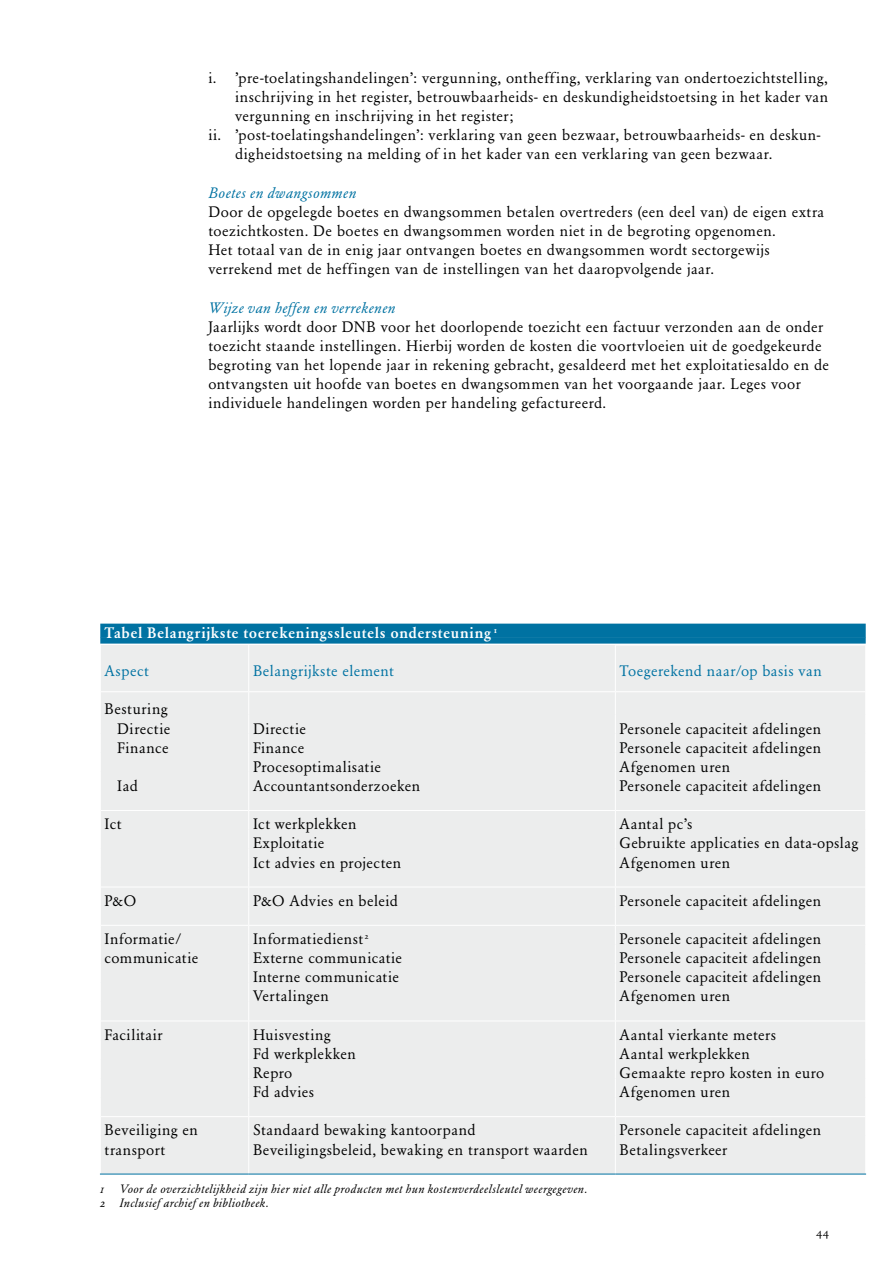
<style>
.page{position:relative;width:893px;height:1263px;background:#fff}
.page>*{position:absolute;margin:0;border:0;box-sizing:border-box;transform-origin:0 0}
.t1{font:15px/19.2px "DNB Garamond";letter-spacing:.03em;color:#000}
.t2{font:500 15px "DNB Garamond";letter-spacing:.035em;color:#fff}
.t3{font:15px "DNB Garamond";letter-spacing:.03em;color:#0072a2}
.t4{font:italic 15px "DNB Garamond";letter-spacing:.04em;color:#0072a2}
.t5{font:italic 12px/14.4px "DNB Garamond";letter-spacing:.045em;color:#000}
.t6{font:12px "DNB Garamond";color:#000}
</style>
<div class="page">
<div style="left:101px;top:645px;width:764px;height:529px;background:#eceded"></div>
<hr style="left:101px;top:691px;width:148px;height:1px;background:#fff">
<hr style="left:249px;top:691px;width:366px;height:1px;background:#fff">
<hr style="left:615px;top:691px;width:250px;height:1px;background:#fff">
<hr style="left:101px;top:810px;width:148px;height:1px;background:#fff">
<hr style="left:249px;top:810px;width:366px;height:1px;background:#fff">
<hr style="left:615px;top:810px;width:250px;height:1px;background:#fff">
<hr style="left:101px;top:887px;width:148px;height:1px;background:#fff">
<hr style="left:249px;top:887px;width:366px;height:1px;background:#fff">
<hr style="left:615px;top:887px;width:250px;height:1px;background:#fff">
<hr style="left:101px;top:925px;width:148px;height:1px;background:#fff">
<hr style="left:249px;top:925px;width:366px;height:1px;background:#fff">
<hr style="left:615px;top:925px;width:250px;height:1px;background:#fff">
<hr style="left:101px;top:1020px;width:148px;height:1px;background:#fff">
<hr style="left:249px;top:1020px;width:366px;height:1px;background:#fff">
<hr style="left:615px;top:1020px;width:250px;height:1px;background:#fff">
<hr style="left:249px;top:1116px;width:366px;height:1px;background:#fff">
<hr style="left:615px;top:1116px;width:250px;height:1px;background:#fff">
<hr style="left:248px;top:645px;width:1px;height:46px;background:#fff">
<hr style="left:615px;top:645px;width:1px;height:46px;background:#fff">
<hr style="left:101px;top:1116px;width:148px;height:1px;background:#fff">
<svg style="left:248px;top:692px;width:1px;height:482px"></svg>
<svg style="left:615px;top:692px;width:1px;height:482px"></svg>
<hr style="left:100px;top:1174px;width:149px;height:1px;background:#0072a2">
<hr style="left:249px;top:1174px;width:366px;height:1px;background:#0072a2">
<hr style="left:615px;top:1174px;width:251px;height:1px;background:#0072a2">
<div style="left:100px;top:624px;width:766px;height:14px;background:#0072a2"></div>
<div style="left:100px;top:637px;width:766px;height:7px;background:#0072a2"></div>
<p class="t1" style="left:208px;top:68px;width:621px">i. ’pre-toelatingshandelingen’: vergunning, ontheffing, verklaring van ondertoezichtstelling,</p>
<p class="t1" style="left:235px;top:87px;width:595px">inschrijving in het register, betrouwbaarheids- en deskundigheidstoetsing in het kader van</p>
<p class="t1" style="left:235px;top:107px;width:280px">vergunning en inschrijving in het register;</p>
<p class="t1" style="left:208px;top:126px;width:614px">ii. ’post-toelatingshandelingen’: verklaring van geen bezwaar, betrouwbaarheids- en deskun-</p>
<p class="t1" style="left:235px;top:145px;width:539px">digheidstoetsing na melding of in het kader van een verklaring van geen bezwaar.</p>
<p class="t4" style="left:208px;top:184px;width:149px">Boetes en dwangsommen</p>
<p class="t1" style="left:208px;top:202px;width:617px">Door de opgelegde boetes en dwangsommen betalen overtreders (een deel van) de eigen extra toezichtkosten. De boetes en dwangsommen worden niet in de begroting opgenomen.<br>Het totaal van de in enig jaar ontvangen boetes en dwangsommen wordt sectorgewijs verrekend met de heffingen van de instellingen van het daaropvolgende jaar.</p>
<p class="t4" style="left:208px;top:299px;width:189px">Wijze van heffen en verrekenen</p>
<p class="t1" style="left:208px;top:317px;width:622px">Jaarlijks wordt door DNB voor het doorlopende toezicht een factuur verzonden aan de onder toezicht staande instellingen. Hierbij worden de kosten die voortvloeien uit de goedgekeurde begroting van het lopende jaar in rekening gebracht, gesaldeerd met het exploitatiesaldo en de ontvangsten uit hoofde van boetes en dwangsommen van het voorgaande jaar. Leges voor individuele handelingen worden per handeling gefactureerd.</p>
<p class="t2" style="left:105px;top:624px;width:394px">Tabel Belangrijkste toerekeningssleutels ondersteuning <sup>1</sup></p>
<p class="t3" style="left:105px;top:662px;width:46px">Aspect</p>
<p class="t3" style="left:253px;top:662px;width:142px">Belangrijkste element</p>
<p class="t3" style="left:620px;top:662px;width:204px">Toegerekend naar/op basis van</p>
<p class="t1" style="left:105px;top:700px;width:67px;text-align:right">Besturing<br>Directie</p>
<p class="t1" style="left:253px;top:719px;width:55px">Directie</p>
<p class="t1" style="left:620px;top:719px;width:203px">Personele capaciteit afdelingen</p>
<p class="t1" style="left:117px;top:738px;width:53px">Finance</p>
<p class="t1" style="left:253px;top:738px;width:53px">Finance</p>
<p class="t1" style="left:620px;top:738px;width:203px">Personele capaciteit afdelingen</p>
<p class="t1" style="left:253px;top:757px;width:129px">Procesoptimalisatie</p>
<p class="t1" style="left:620px;top:757px;width:112px">Afgenomen uren</p>
<p class="t1" style="left:117px;top:776px;width:22px">Iad</p>
<p class="t1" style="left:253px;top:776px;width:169px">Accountantsonderzoeken</p>
<p class="t1" style="left:620px;top:776px;width:203px">Personele capaciteit afdelingen</p>
<p class="t1" style="left:105px;top:814px;width:19px">Ict</p>
<p class="t1" style="left:253px;top:814px;width:105px">Ict werkplekken</p>
<p class="t1" style="left:620px;top:814px;width:74px">Aantal pc’s</p>
<p class="t1" style="left:253px;top:834px;width:73px">Exploitatie</p>
<p class="t1" style="left:620px;top:834px;width:240px">Gebruikte applicaties en data-opslag</p>
<p class="t1" style="left:253px;top:853px;width:150px">Ict advies en projecten</p>
<p class="t1" style="left:620px;top:853px;width:112px">Afgenomen uren</p>
<p class="t1" style="left:105px;top:891px;width:33px">P&amp;O</p>
<p class="t1" style="left:253px;top:891px;width:147px">P&amp;O Advies en beleid</p>
<p class="t1" style="left:620px;top:891px;width:203px">Personele capaciteit afdelingen</p>
<p class="t1" style="left:105px;top:929px;width:78px">Informatie/</p>
<p class="t1" style="left:253px;top:929px;width:117px">Informatiedienst <sup>2</sup></p>
<p class="t1" style="left:620px;top:929px;width:203px">Personele capaciteit afdelingen</p>
<p class="t1" style="left:105px;top:948px;width:95px">communicatie</p>
<p class="t1" style="left:253px;top:948px;width:151px">Externe communicatie</p>
<p class="t1" style="left:620px;top:948px;width:203px">Personele capaciteit afdelingen</p>
<p class="t1" style="left:253px;top:968px;width:147px">Interne communicatie</p>
<p class="t1" style="left:620px;top:968px;width:203px">Personele capaciteit afdelingen</p>
<p class="t1" style="left:253px;top:987px;width:78px">Vertalingen</p>
<p class="t1" style="left:620px;top:987px;width:112px">Afgenomen uren</p>
<p class="t1" style="left:105px;top:1025px;width:60px">Facilitair</p>
<p class="t1" style="left:253px;top:1025px;width:79px">Huisvesting</p>
<p class="t1" style="left:620px;top:1025px;width:158px">Aantal vierkante meters</p>
<p class="t1" style="left:253px;top:1044px;width:104px">Fd werkplekken</p>
<p class="t1" style="left:620px;top:1044px;width:132px">Aantal werkplekken</p>
<p class="t1" style="left:253px;top:1063px;width:41px">Repro</p>
<p class="t1" style="left:620px;top:1063px;width:206px">Gemaakte repro kosten in euro</p>
<p class="t1" style="left:253px;top:1082px;width:63px">Fd advies</p>
<p class="t1" style="left:620px;top:1082px;width:112px">Afgenomen uren</p>
<p class="t1" style="left:105px;top:1121px;width:95px">Beveiliging en transport</p>
<p class="t1" style="left:253px;top:1121px;width:224px">Standaard bewaking kantoorpand</p>
<p class="t1" style="left:620px;top:1121px;width:203px">Personele capaciteit afdelingen</p>
<p class="t1" style="left:253px;top:1140px;width:336px">Beveiligingsbeleid, bewaking en transport waarden</p>
<p class="t1" style="left:620px;top:1140px;width:109px">Betalingsverkeer</p>
<p class="t5" style="left:100px;top:1181px;width:489px;text-indent:19px">Voor de overzichtelijkheid zijn hier niet alle producten met hun kostenverdeelsleutel weergegeven.<br>2 Inclusief archief en bibliotheek.</p>
<p class="t5" style="left:100px;top:1181px;width:5px">1</p>
<p class="t6" style="left:816px;top:1224px;width:15px">44</p>
</div>
